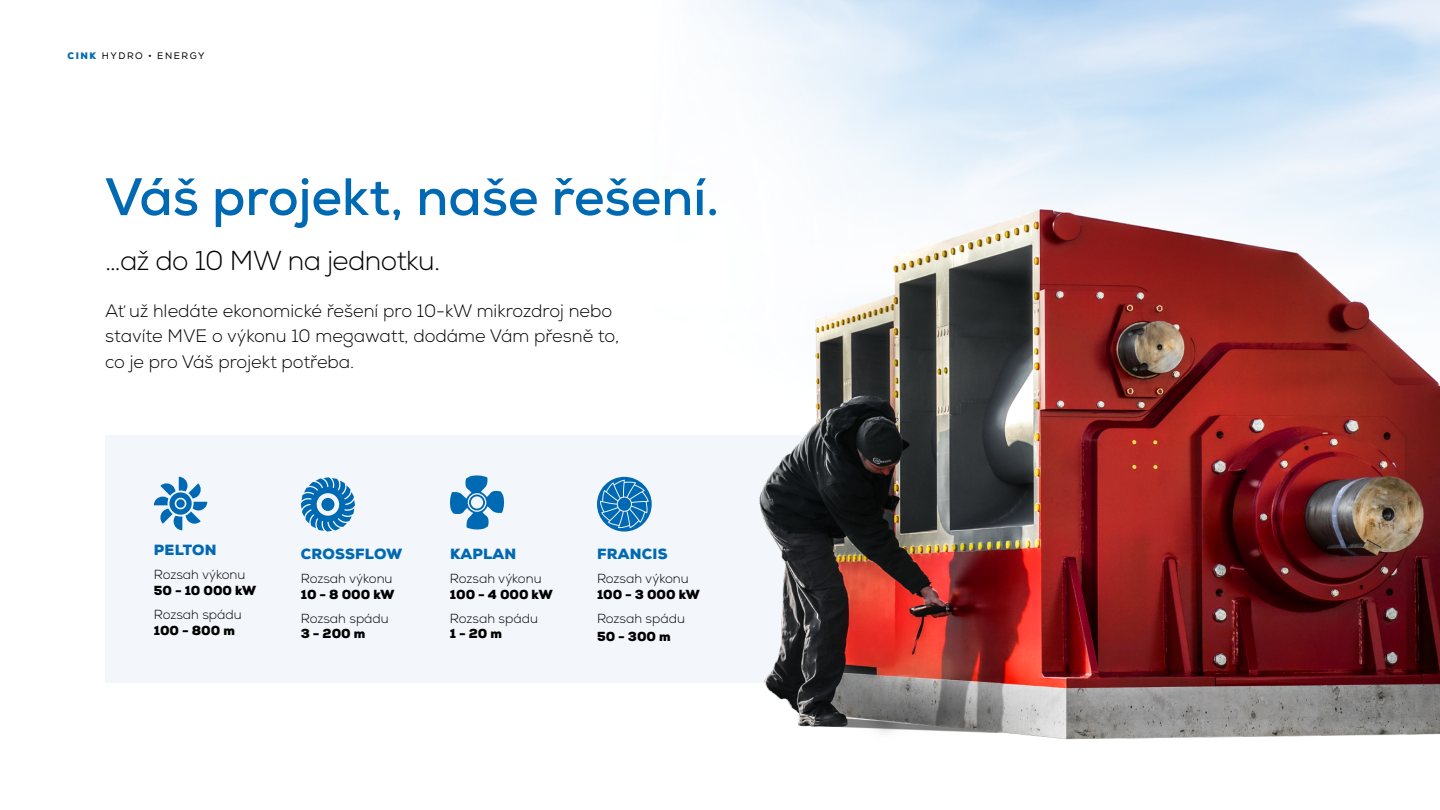
<style>
.page{position:relative;width:1440px;height:810px;background:#fff}
.page>*{position:absolute;margin:0;border:0;box-sizing:border-box;transform-origin:0 0}
.t1{font:700 52.5px "Nexa";color:#0069b4}
.t2{font:300 27.45px "Nexa";letter-spacing:-.02em;color:#000}
.t3{font:300 18px/25.5px "Nexa";color:#000}
.t4{font:900 14.77px "Nexa";letter-spacing:.015em;color:#0069b4}
.t5{font:300 13.12px "Nexa";color:#000}
.t6{font:900 13.12px "Nexa";color:#000}
.t7{font:9.45px "Nexa";letter-spacing:.165em;color:#000}
.s1{font-weight:900;color:#0069b4}
</style>
<div class="page">
<div style="left:105px;top:435px;width:947px;height:248px;background:#f3f6fa"></div>
<svg style="left:154px;top:477px;width:53px;height:53px"></svg>
<svg style="left:301px;top:477px;width:54px;height:55px"></svg>
<div style="left:321px;top:498px;width:13px;height:13px;background:#0069b4;border-radius:50%"></div>
<svg style="left:450px;top:475px;width:55px;height:55px"></svg>
<img style="left:621px;top:0;width:819px;height:740px">
<svg style="left:597px;top:477px;width:55px;height:55px"></svg>
<div style="left:620px;top:500px;width:8px;height:8px;background:#0069b4;border-radius:50%"></div>
<p class="t7" style="left:68px;top:50px;width:138px"><span class="s1">CINK</span> HYDRO • ENERGY</p>
<h1 class="t1" style="left:105px;top:163px;width:616px">Váš projekt, naše řešení.</h1>
<h2 class="t2" style="left:105px;top:245px;width:337px">…až do 10 MW na jednotku.</h2>
<p class="t3" style="left:105px;top:298px;width:516px">Ať už hledáte ekonomické řešení pro 10-kW mikrozdroj nebo stavíte MVE o výkonu 10 megawatt, dodáme Vám přesně to, co je pro Váš projekt potřeba.</p>
<p class="t4" style="left:154px;top:540px;width:64px">PELTON</p>
<p class="t5" style="left:154px;top:567px;width:93px">Rozsah výkonu</p>
<p class="t6" style="left:154px;top:582px;width:104px">50 - 10 000 kW</p>
<p class="t5" style="left:154px;top:607px;width:89px">Rozsah spádu</p>
<p class="t6" style="left:154px;top:622px;width:83px">100 - 800 m</p>
<p class="t4" style="left:301px;top:544px;width:103px">CROSSFLOW</p>
<p class="t5" style="left:301px;top:571px;width:93px">Rozsah výkonu</p>
<p class="t6" style="left:301px;top:586px;width:95px">10 - 8 000 kW</p>
<p class="t5" style="left:301px;top:610px;width:89px">Rozsah spádu</p>
<p class="t6" style="left:301px;top:625px;width:66px">3 - 200 m</p>
<p class="t4" style="left:450px;top:544px;width:68px">KAPLAN</p>
<p class="t5" style="left:450px;top:571px;width:93px">Rozsah výkonu</p>
<p class="t6" style="left:450px;top:586px;width:104px">100 - 4 000 kW</p>
<p class="t5" style="left:450px;top:610px;width:89px">Rozsah spádu</p>
<p class="t6" style="left:450px;top:625px;width:54px">1 - 20 m</p>
<p class="t4" style="left:597px;top:544px;width:72px">FRANCIS</p>
<p class="t5" style="left:597px;top:571px;width:93px">Rozsah výkonu</p>
<p class="t6" style="left:597px;top:586px;width:104px">100 - 3 000 kW</p>
<p class="t5" style="left:597px;top:610px;width:89px">Rozsah spádu</p>
<p class="t6" style="left:597px;top:628px;width:75px">50 - 300 m</p>
</div>
